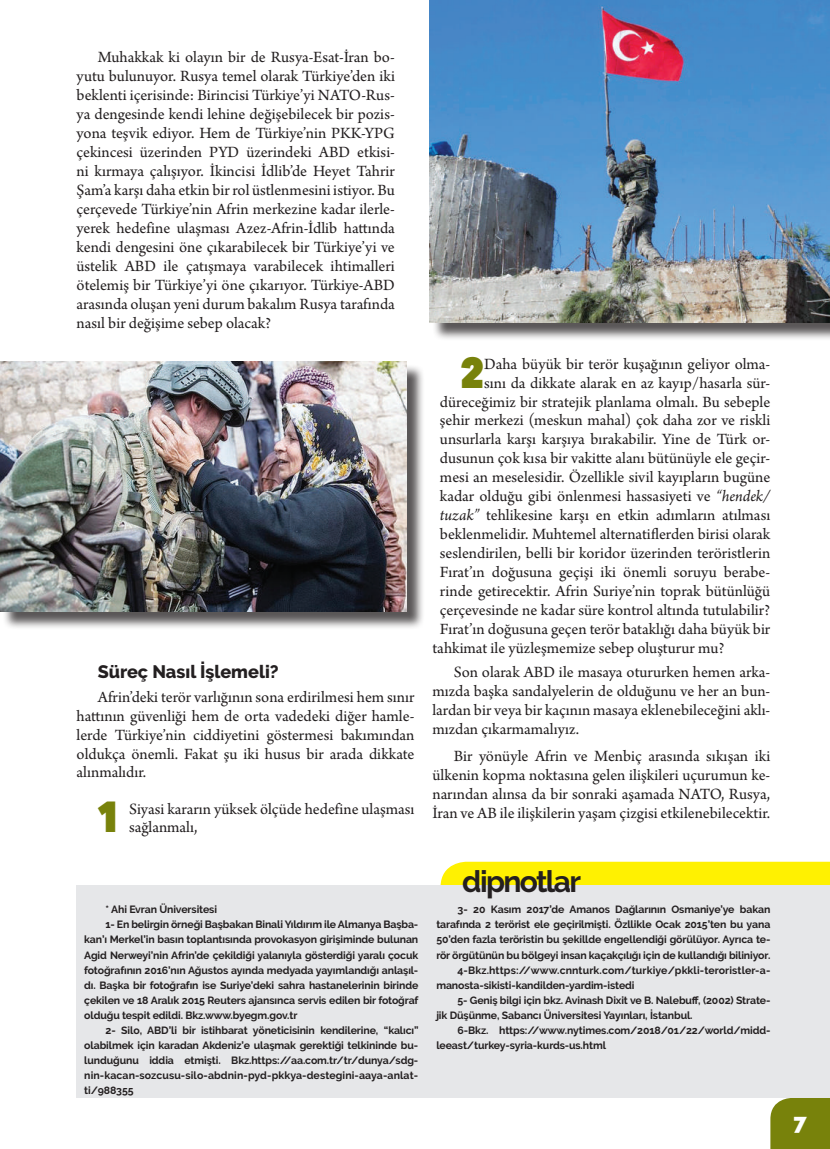
<style>
.page{position:relative;width:830px;height:1149px;background:#fff}
.page>*{position:absolute;margin:0;border:0;box-sizing:border-box;transform-origin:0 0}
.t1{font:800 43.35px "Avenir Next Condensed";color:#78820b}
.t2{font:700 30px "Raleway";letter-spacing:-.055em;color:#231f20}
.t3{font:900 22.5px "Raleway";color:#fff}
.t4{font:800 18px "Raleway";color:#231f20}
.t5{font:16.5px/18.9px "Arno Pro";color:#231f20;text-align:justify}
.t6{font:700 10.5px "Raleway";letter-spacing:-.01em;color:#231f20}
.t7{font:700 10.5px "Raleway";letter-spacing:.01em;color:#231f20}
.s1{font-style:italic}
</style>
<div class="page">
<div style="left:770px;top:1097px;width:59px;height:51px;background:#78820b"></div>
<div style="left:440px;top:861px;width:389px;height:23px;background:#fff101"></div>
<div style="left:77px;top:884px;width:752px;height:213px;background:#e6e7e9"></div>
<div style="left:432px;top:0;width:397px;height:341px;background:#231f20;opacity:.75"></div>
<img style="left:429px;top:0;width:400px;height:322px">
<div style="left:2px;top:364px;width:423px;height:266px;background:#231f20;opacity:.75"></div>
<img style="left:0;top:361px;width:406px;height:250px">
<p class="t5" style="left:77px;top:49px;width:320px;text-indent:21px">Muhakkak ki olayın bir de Rusya-Esat-İran bo&shy;yutu bulunuyor. Rusya temel olarak Türkiye’den iki beklenti içerisinde: Birincisi Türkiye’yi NATO-Rus&shy;ya dengesinde kendi lehine değişebilecek bir pozis&shy;yona teşvik ediyor. Hem de Türkiye’nin PKK-YPG çekincesi üzerinden PYD üzerindeki ABD etkisi&shy;ni kırmaya çalışıyor. İkincisi İdlib’de Heyet Tahrir Şam’a karşı daha etkin bir rol üstlenmesini istiyor. Bu çerçevede Türkiye’nin Afrin merkezine kadar ilerle&shy;yerek hedefine ulaşması Azez-Afrin-İdlib hattında kendi dengesini öne çıkarabilecek bir Türkiye’yi ve üstelik ABD ile çatışmaya varabilecek ihtimalleri ötelemiş bir Türkiye’yi öne çıkarıyor. Türkiye-ABD arasında oluşan yeni durum bakalım Rusya tarafında nasıl bir değişime sebep olacak?</p>
<p class="t4" style="left:98px;top:661px;width:182px">Süreç Nasıl İşlemeli?</p>
<p class="t5" style="left:77px;top:687px;width:339px;text-indent:21px">Afrin’deki terör varlığının sona erdirilmesi hem sınır hattının güvenliği hem de orta vadedeki diğer hamle&shy;lerde Türkiye’nin ciddiyetini göstermesi bakımından oldukça önemli. Fakat şu iki husus bir arada dikkate alınmalıdır.</p>
<h1 class="t1" style="left:97px;top:789px;width:26px">1</h1>
<p class="t5" style="left:129px;top:799px;width:286px">Siyasi kararın yüksek ölçüde hedefine ulaşması sağlanmalı,</p>
<p class="t6" style="left:105px;top:903px;width:113px">* Ahi Evran Üniversitesi</p>
<p class="t6" style="left:105px;top:918px;width:314px">1- En belirgin örneği Başbakan Binali Yıldırım ile Almanya Başba-</p>
<p class="t6" style="left:84px;top:933px;width:335px">kan’ı Merkel’in basın toplantısında provokasyon girişiminde bulunan</p>
<p class="t6" style="left:84px;top:948px;width:335px">Agid Nerweyi’nin Afrin’de çekildiği yalanıyla gösterdiği yaralı çocuk</p>
<p class="t6" style="left:84px;top:963px;width:335px">fotoğrafının 2016’nın Ağustos ayında medyada yayımlandığı anlaşıl-</p>
<p class="t6" style="left:84px;top:978px;width:335px">dı. Başka bir fotoğrafın ise Suriye’deki sahra hastanelerinin birinde</p>
<p class="t6" style="left:84px;top:993px;width:335px">çekilen ve 18 Aralık 2015 Reuters ajansınca servis edilen bir fotoğraf</p>
<p class="t6" style="left:84px;top:1008px;width:215px">olduğu tespit edildi. Bkz.www.byegm.gov.tr</p>
<p class="t6" style="left:105px;top:1023px;width:314px">2- Silo, ABD’li bir istihbarat yöneticisinin kendilerine, “kalıcı”</p>
<p class="t6" style="left:84px;top:1038px;width:335px">olabilmek için karadan Akdeniz’e ulaşmak gerektiği telkininde bu-</p>
<p class="t6" style="left:84px;top:1053px;width:335px">lunduğunu iddia etmişti. Bkz.https://aa.com.tr/tr/dunya/sdg-</p>
<p class="t7" style="left:84px;top:1068px;width:335px">nin-kacan-sozcusu-silo-abdnin-pyd-pkkya-destegini-aaya-anlat-</p>
<p class="t6" style="left:84px;top:1083px;width:51px">ti/988355</p>
<h1 class="t1" style="left:460px;top:345px;width:26px">2</h1>
<p class="t5" style="left:484px;top:355px;width:287px">Daha büyük bir terör kuşağının geliyor olma-</p>
<p class="t5" style="left:484px;top:374px;width:287px">sını da dikkate alarak en az kayıp/hasarla sür-</p>
<p class="t5" style="left:440px;top:393px;width:332px">düreceğimiz bir stratejik planlama olmalı. Bu sebeple</p>
<p class="t5" style="left:440px;top:412px;width:332px">şehir merkezi (meskun mahal) çok daha zor ve riskli</p>
<p class="t5" style="left:440px;top:431px;width:332px">unsurlarla karşı karşıya bırakabilir. Yine de Türk or-</p>
<p class="t5" style="left:440px;top:450px;width:332px">dusunun çok kısa bir vakitte alanı bütünüyle ele geçir-</p>
<p class="t5" style="left:440px;top:469px;width:331px">mesi an meselesidir. Özellikle sivil kayıpların bugüne</p>
<p class="t5" style="left:440px;top:488px;width:332px">kadar olduğu gibi önlenmesi hassasiyeti ve <span class="s1">“hendek/</span></p>
<p class="t5" style="left:440px;top:506px;width:331px"><span class="s1">tuzak”</span> tehlikesine karşı en etkin adımların atılması</p>
<p class="t5" style="left:440px;top:525px;width:332px">beklenmelidir. Muhtemel alternatiflerden birisi olarak</p>
<p class="t5" style="left:440px;top:544px;width:331px">seslendirilen, belli bir koridor üzerinden teröristlerin</p>
<p class="t5" style="left:440px;top:563px;width:332px">Fırat’ın doğusuna geçişi iki önemli soruyu berabe-</p>
<p class="t5" style="left:440px;top:582px;width:331px">rinde getirecektir. Afrin Suriye’nin toprak bütünlüğü</p>
<p class="t5" style="left:440px;top:601px;width:331px">çerçevesinde ne kadar süre kontrol altında tutulabilir?</p>
<p class="t5" style="left:440px;top:620px;width:331px">Fırat’ın doğusuna geçen terör bataklığı daha büyük bir</p>
<p class="t5" style="left:432px;top:639px;width:293px">tahkimat ile yüzleşmemize sebep oluşturur mu?</p>
<p class="t5" style="left:432px;top:663px;width:339px;text-indent:21px">Son olarak ABD ile masaya otururken hemen arka&shy;mızda başka sandalyelerin de olduğunu ve her an bun&shy;lardan bir veya bir kaçının masaya eklenebileceğini aklı&shy;mızdan çıkarmamalıyız.</p>
<p class="t5" style="left:432px;top:747px;width:339px;text-indent:21px">Bir yönüyle Afrin ve Menbiç arasında sıkışan iki ülkenin kopma noktasına gelen ilişkileri uçurumun ke&shy;narından alınsa da bir sonraki aşamada NATO, Rusya, İran ve AB ile ilişkilerin yaşam çizgisi etkilenebilecektir.</p>
<h2 class="t2" style="left:462px;top:864px;width:120px">dipnotlar</h2>
<p class="t6" style="left:457px;top:903px;width:314px">3- 20 Kasım 2017’de Amanos Dağlarının Osmaniye’ye bakan</p>
<p class="t6" style="left:436px;top:918px;width:335px">tarafında 2 terörist ele geçirilmişti. Özllikle Ocak 2015’ten bu yana</p>
<p class="t6" style="left:436px;top:933px;width:335px">50’den fazla teröristin bu şekillde engellendiği görülüyor. Ayrıca te-</p>
<p class="t6" style="left:436px;top:948px;width:335px">rör örgütünün bu bölgeyi insan kaçakçılığı için de kullandığı biliniyor.</p>
<p class="t7" style="left:457px;top:963px;width:314px">4-Bkz.https://www.cnnturk.com/turkiye/pkkli-teroristler-a-</p>
<p class="t6" style="left:436px;top:978px;width:200px">manosta-sikisti-kandilden-yardim-istedi</p>
<p class="t6" style="left:457px;top:993px;width:314px">5- Geniş bilgi için bkz. Avinash Dixit ve B. Nalebuff, (2002) Strate-</p>
<p class="t6" style="left:436px;top:1008px;width:258px">jik Düşünme, Sabancı Üniversitesi Yayınları, İstanbul.</p>
<p class="t6" style="left:457px;top:1023px;width:314px">6-Bkz. https://www.nytimes.com/2018/01/22/world/midd-</p>
<p class="t6" style="left:436px;top:1038px;width:171px">leeast/turkey-syria-kurds-us.html</p>
<h3 class="t3" style="left:793px;top:1108px;width:15px">7</h3>
</div>
